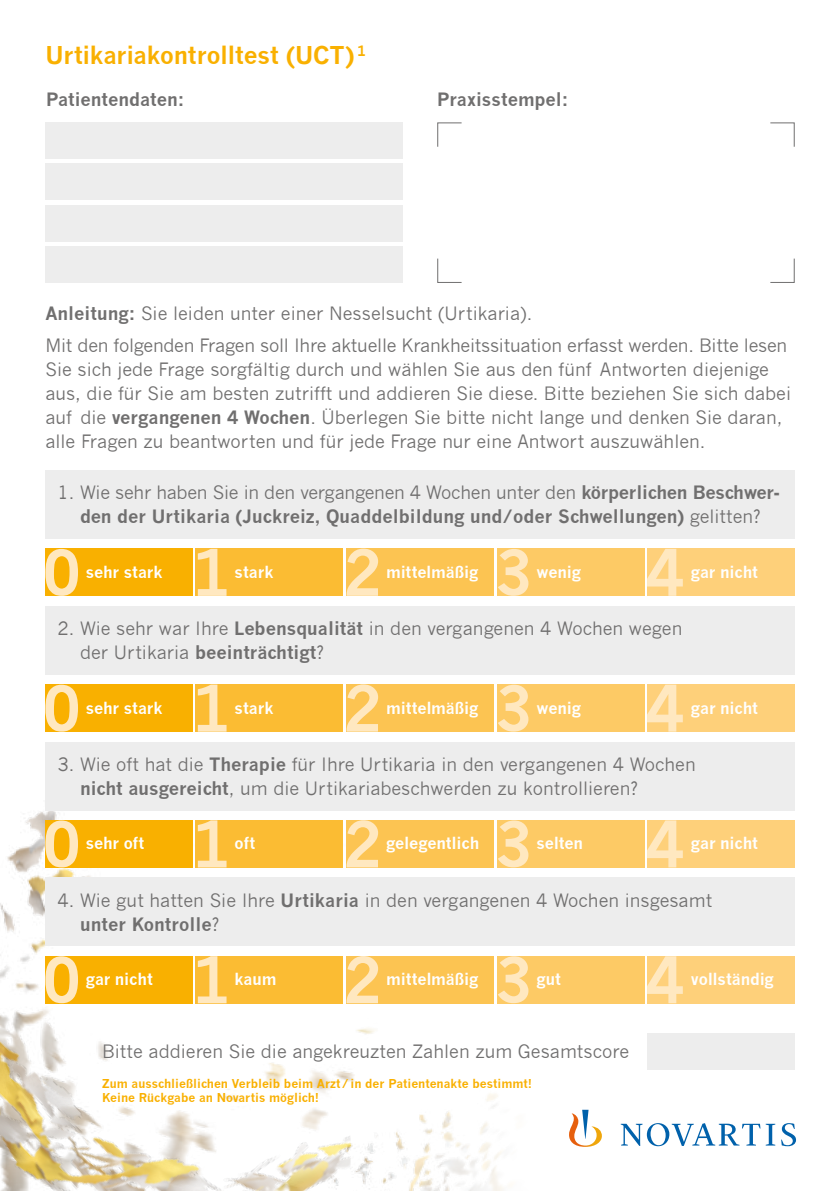
<style>
.page{position:relative;width:840px;height:1191px;background:#fff}
.page>*{position:absolute;margin:0;border:0;box-sizing:border-box;transform-origin:0 0}
.t1{font:700 24px "News Gothic";letter-spacing:-.01em;color:#f9b000}
.t2{font:18px/24px "News Gothic";color:#706f6f}
.t3{font:700 18px/24px "News Gothic";color:#706f6f;text-align:center}
.t4{font:700 16px "News Gothic";letter-spacing:-.015em;color:#fff}
.t5{font:700 12px/14.4px "News Gothic";color:#f9b000}
.s1{font-weight:700}
.s2{font-weight:400}
</style>
<div class="page">
<div style="left:45px;top:122px;width:358px;height:37px;background:#ededed"></div>
<div style="left:45px;top:164px;width:358px;height:36px;background:#ededed"></div>
<div style="left:45px;top:205px;width:358px;height:36px;background:#ededed"></div>
<div style="left:45px;top:246px;width:358px;height:37px;background:#ededed"></div>
<img style="left:7px;top:743px;width:788px;height:136px">
<img style="left:73px;top:843px;width:723px;height:348px">
<img style="left:0;top:879px;width:350px;height:312px">
<div style="left:646px;top:1033px;width:148px;height:36px;background:#ededed"></div>
<div style="left:45px;top:470px;width:749px;height:69px;background:#ededed"></div>
<div style="left:45px;top:606px;width:749px;height:68px;background:#ededed"></div>
<div style="left:45px;top:741px;width:749px;height:69px;background:#ededed"></div>
<div style="left:45px;top:877px;width:749px;height:69px;background:#ededed"></div>
<div style="left:647px;top:548px;width:147px;height:48px;background:#fed07a"></div>
<div style="left:496px;top:548px;width:147px;height:48px;background:#fdca65"></div>
<div style="left:346px;top:548px;width:147px;height:48px;background:#fcc452"></div>
<div style="left:196px;top:548px;width:147px;height:48px;background:#fbbc33"></div>
<div style="left:45px;top:548px;width:147px;height:48px;background:#f9b000"></div>
<svg style="left:647px;top:549px;width:35px;height:47px"></svg>
<svg style="left:498px;top:549px;width:30px;height:47px"></svg>
<svg style="left:346px;top:548px;width:32px;height:48px"></svg>
<svg style="left:198px;top:549px;width:28px;height:47px"></svg>
<svg style="left:45px;top:549px;width:33px;height:47px"></svg>
<div style="left:647px;top:684px;width:147px;height:48px;background:#fed07a"></div>
<div style="left:496px;top:684px;width:147px;height:48px;background:#fdca65"></div>
<div style="left:346px;top:684px;width:147px;height:48px;background:#fcc452"></div>
<div style="left:196px;top:684px;width:147px;height:48px;background:#fbbc33"></div>
<div style="left:45px;top:684px;width:147px;height:48px;background:#f9b000"></div>
<svg style="left:647px;top:684px;width:35px;height:47px"></svg>
<svg style="left:498px;top:684px;width:30px;height:47px"></svg>
<svg style="left:346px;top:684px;width:32px;height:47px"></svg>
<svg style="left:198px;top:684px;width:28px;height:47px"></svg>
<svg style="left:45px;top:684px;width:33px;height:47px"></svg>
<div style="left:647px;top:820px;width:147px;height:47px;background:#fed07a"></div>
<div style="left:496px;top:820px;width:147px;height:47px;background:#fdca65"></div>
<div style="left:346px;top:820px;width:147px;height:47px;background:#fcc452"></div>
<div style="left:196px;top:820px;width:147px;height:47px;background:#fbbc33"></div>
<div style="left:45px;top:820px;width:147px;height:47px;background:#f9b000"></div>
<svg style="left:646px;top:820px;width:36px;height:47px"></svg>
<svg style="left:498px;top:820px;width:30px;height:47px"></svg>
<svg style="left:346px;top:820px;width:32px;height:47px"></svg>
<svg style="left:198px;top:820px;width:28px;height:47px"></svg>
<svg style="left:45px;top:820px;width:33px;height:47px"></svg>
<div style="left:647px;top:956px;width:147px;height:47px;background:#fed07a"></div>
<div style="left:496px;top:956px;width:147px;height:47px;background:#fdca65"></div>
<div style="left:346px;top:956px;width:147px;height:47px;background:#fcc452"></div>
<div style="left:196px;top:956px;width:147px;height:47px;background:#fbbc33"></div>
<div style="left:45px;top:956px;width:147px;height:47px;background:#f9b000"></div>
<svg style="left:646px;top:956px;width:36px;height:47px"></svg>
<svg style="left:498px;top:956px;width:30px;height:47px"></svg>
<svg style="left:346px;top:956px;width:32px;height:47px"></svg>
<svg style="left:198px;top:956px;width:28px;height:47px"></svg>
<svg style="left:45px;top:956px;width:33px;height:47px"></svg>
<svg style="left:437px;top:122px;width:25px;height:25px"></svg>
<svg style="left:770px;top:258px;width:24px;height:25px"></svg>
<svg style="left:770px;top:122px;width:24px;height:25px"></svg>
<svg style="left:437px;top:258px;width:25px;height:25px"></svg>
<svg style="left:780px;top:1123px;width:15px;height:23px"></svg>
<svg style="left:620px;top:1123px;width:154px;height:23px"></svg>
<svg style="left:568px;top:1109px;width:33px;height:37px"></svg>
<h1 class="t1" style="left:45px;top:40px;width:322px">Urtikariakontrolltest (UCT) <sup>1</sup></h1>
<p class="t3" style="left:46px;top:87px;width:140px">Patientendaten:</p>
<p class="t3" style="left:437px;top:87px;width:133px">Praxisstempel:</p>
<p class="t2" style="left:45px;top:297px;width:743px;line-height:32px"><span class="s1">Anleitung:</span> Sie leiden unter einer Nesselsucht (Urtikaria).<br>Mit den folgenden Fragen soll Ihre aktuelle Krankheitssituation erfasst werden. Bitte lesen</p>
<p class="t2" style="left:45px;top:357px;width:746px">Sie sich jede Frage sorgfältig durch und wählen Sie aus den fünf Antworten diejenige aus, die für Sie am besten zutrifft und addieren Sie diese. Bitte beziehen Sie sich dabei auf die <span class="s1">vergangenen 4 Wochen</span>. Überlegen Sie bitte nicht lange und denken Sie daran, alle Fragen zu beantworten und für jede Frage nur eine Antwort auszuwählen.</p>
<p class="t3" style="left:57px;top:480px;width:723px"><span class="s2">1. Wie sehr haben Sie in den vergangenen 4 Wochen unter den</span> körperlichen Beschwer&shy;den der Urtikaria (Juckreiz, Quaddelbildung und/oder Schwellungen) <span class="s2">gelitten?</span></p>
<p class="t4" style="left:86px;top:562px;width:78px">sehr stark</p>
<p class="t4" style="left:234px;top:562px;width:40px">stark</p>
<p class="t4" style="left:386px;top:562px;width:93px">mittelmäßig</p>
<p class="t4" style="left:536px;top:562px;width:46px">wenig</p>
<p class="t4" style="left:690px;top:562px;width:69px">gar nicht</p>
<p class="t2" style="left:80px;top:616px;width:603px;text-indent:-22px">2. Wie sehr war Ihre <span class="s1">Lebensqualität</span> in den vergangenen 4 Wochen wegen der Urtikaria <span class="s1">beeinträchtigt</span>?</p>
<p class="t4" style="left:86px;top:698px;width:78px">sehr stark</p>
<p class="t4" style="left:234px;top:698px;width:40px">stark</p>
<p class="t4" style="left:386px;top:698px;width:93px">mittelmäßig</p>
<p class="t4" style="left:536px;top:698px;width:46px">wenig</p>
<p class="t4" style="left:690px;top:698px;width:69px">gar nicht</p>
<p class="t2" style="left:80px;top:752px;width:617px;text-indent:-22px">3. Wie oft hat die <span class="s1">Therapie</span> für Ihre Urtikaria in den vergangenen 4 Wochen <span class="s1">nicht ausgereicht</span>, um die Urtikariabeschwerden zu kontrollieren?</p>
<p class="t4" style="left:86px;top:833px;width:60px">sehr oft</p>
<p class="t4" style="left:234px;top:833px;width:22px">oft</p>
<p class="t4" style="left:386px;top:833px;width:94px">gelegentlich</p>
<p class="t4" style="left:536px;top:833px;width:48px">selten</p>
<p class="t4" style="left:690px;top:833px;width:69px">gar nicht</p>
<p class="t2" style="left:80px;top:888px;width:633px;text-indent:-22px">4. Wie gut hatten Sie Ihre <span class="s1">Urtikaria</span> in den vergangenen 4 Wochen insgesamt <span class="s1">unter Kontrolle</span>?</p>
<p class="t4" style="left:86px;top:969px;width:69px">gar nicht</p>
<p class="t4" style="left:234px;top:969px;width:43px">kaum</p>
<p class="t4" style="left:386px;top:969px;width:93px">mittelmäßig</p>
<p class="t4" style="left:536px;top:969px;width:26px">gut</p>
<p class="t4" style="left:690px;top:969px;width:84px">vollständig</p>
<p class="t2" style="left:102px;top:1039px;width:528px">Bitte addieren Sie die angekreuzten Zahlen zum Gesamtscore</p>
<p class="t5" style="left:102px;top:1075px;width:431px">Zum ausschließlichen Verbleib beim Arzt/in der Patientenakte bestimmt!<br>Keine Rückgabe an Novartis möglich!</p>
</div>
